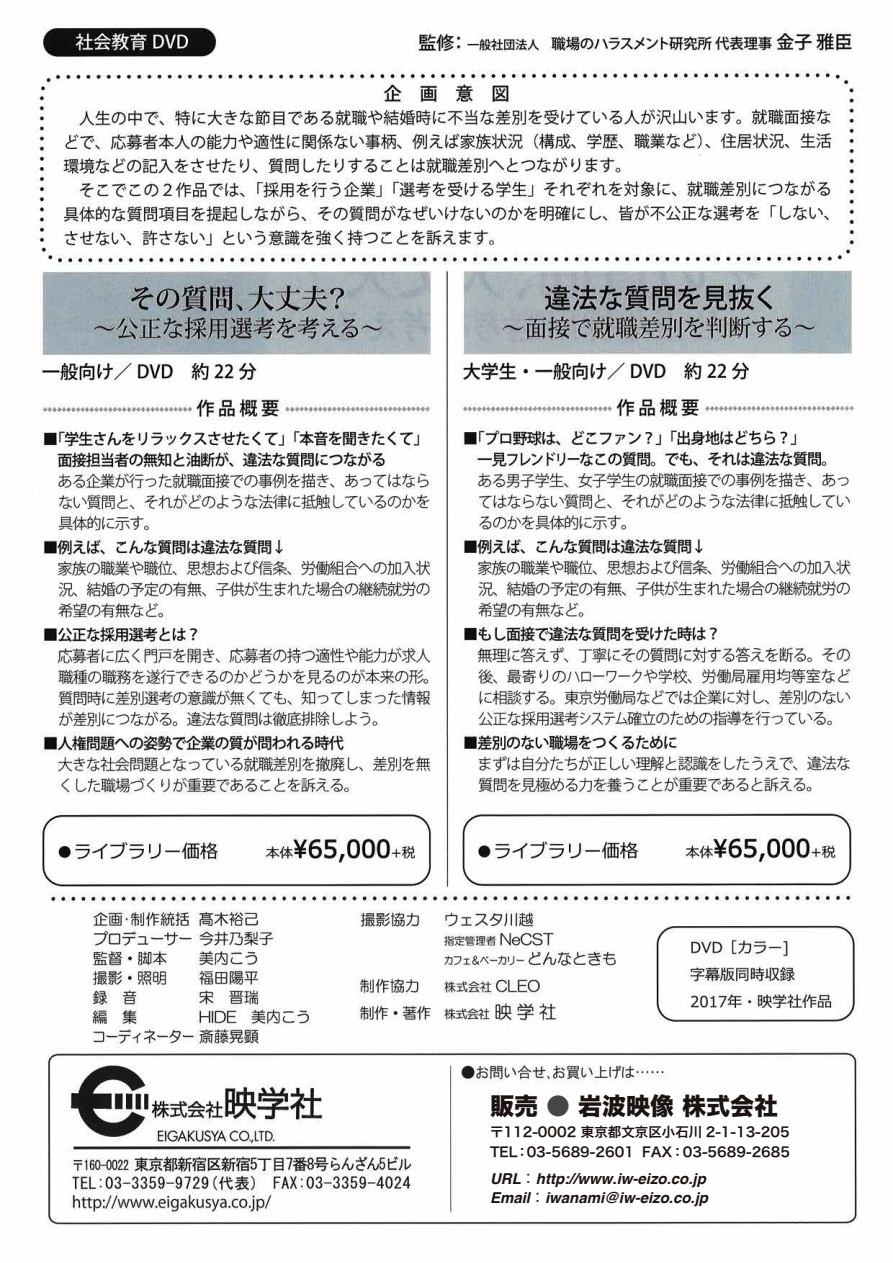
<style>
.page{position:relative;width:893px;height:1263px;background:#fff}
.page>*{position:absolute;margin:0;border:0;box-sizing:border-box;transform-origin:0 0}
.t1{font:24px "Hira Kaku Std W8";color:#1a1311}
.t2{font:italic 700 15px/19.5px "Helvetica";color:#1a1311}
.t3{font:13.5px/19.5px "Hira Kaku Pro W6";color:#1a1311}
.s1{color:#474545}
.s2{font-family:"Koz Go Pr 6 N";font-weight:400;font-style:normal}
</style>
<div class="page">
<img style="left:36px;top:24px;width:823px;height:1203px">
<h1 class="t1" style="left:490px;top:1093px;width:289px">販売 <span class="s1">●</span> 岩波映像 株式会社</h1>
<p class="t3" style="left:490px;top:1122px;width:302px">〒112-0002 東京都文京区小石川 2-1-13-205<br>TEL：03-5689-2601 FAX：03-5689-2685</p>
<p class="t2" style="left:490px;top:1169px;width:220px">URL<span class="s2">：</span>http://www.iw-eizo.co.jp<br>Email<span class="s2">：</span>iwanami@iw-eizo.co.jp</p>
</div>
